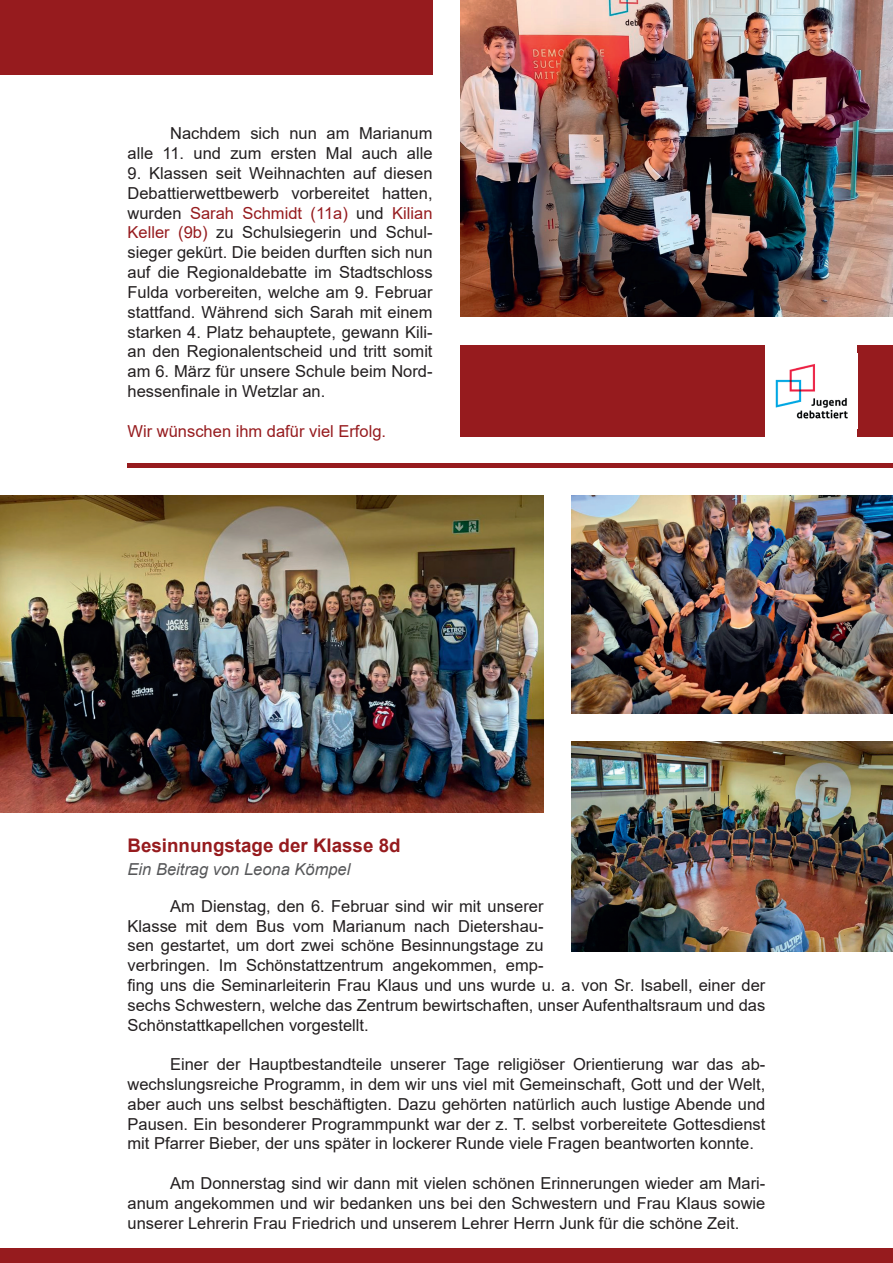
<style>
.page{position:relative;width:893px;height:1263px;background:#fff}
.page>*{position:absolute;margin:0;border:0;box-sizing:border-box;transform-origin:0 0}
.t1{font:700 18.75px "Arial";color:#961b1e}
.t2{font:16.5px/19.8px "Arial";color:#231f20;text-align:justify}
.t3{font:16.5px "Arial";color:#961b1e}
.t4{font:italic 16.5px "Arial";color:#57585a}
.s1{color:#961b1e}
</style>
<div class="page">
<div style="left:461px;top:345px;width:432px;height:91px;background:#961b1e"></div>
<div style="left:0;top:1248px;width:893px;height:15px;background:#961b1e"></div>
<div style="left:765px;top:337px;width:92px;height:104px;background:#fff"></div>
<img style="left:461px;top:0;width:432px;height:317px">
<div style="left:0;top:0;width:433px;height:74px;background:#961b1e"></div>
<img style="left:775px;top:364px;width:73px;height:55px">
<img style="left:0;top:495px;width:543px;height:318px">
<img style="left:571px;top:495px;width:322px;height:219px">
<img style="left:571px;top:741px;width:322px;height:210px">
<div style="left:128px;top:463px;width:765px;height:5px;background:#961b1e"></div>
<p class="t2" style="left:128px;top:124px;width:306px;text-align:right">Nachdem sich nun am Marianum<br>alle 11. und zum ersten Mal auch alle</p>
<p class="t2" style="left:128px;top:163px;width:307px">9. Klassen seit Weihnachten auf diesen Debattierwettbewerb vorbereitet hatten, wurden <span class="s1">Sarah Schmidt (11a)</span> und <span class="s1">Kilian Keller (9b)</span> zu Schulsiegerin und Schul&shy;sieger gekürt. Die beiden durften sich nun auf die Regionaldebatte im Stadtschloss Fulda vorbereiten, welche am 9. Februar stattfand. Während sich Sarah mit einem starken 4. Platz behauptete, gewann Kili&shy;an den Regionalentscheid und tritt somit am 6. März für unsere Schule beim Nord&shy;hessenfinale in Wetzlar an.</p>
<p class="t3" style="left:128px;top:419px;width:260px">Wir wünschen ihm dafür viel Erfolg.</p>
<p class="t1" style="left:128px;top:832px;width:274px">Besinnungstage der Klasse 8d</p>
<p class="t4" style="left:128px;top:858px;width:224px">Ein Beitrag von Leona Kömpel</p>
<p class="t2" style="left:128px;top:896px;width:639px;text-align:left;text-indent:43px">Am Dienstag, den 6. Februar sind wir mit unserer<br>Klasse mit dem Bus vom Marianum nach Dietershau-<br>sen gestartet, um dort zwei schöne Besinnungstage zu<br>verbringen. Im Schönstattzentrum angekommen, emp-<br>fing uns die Seminarleiterin Frau Klaus und uns wurde u. a. von Sr. Isabell, einer der sechs Schwestern, welche das Zentrum bewirtschaften, unser Aufenthaltsraum und das Schönstattkapellchen vorgestellt.</p>
<p class="t2" style="left:128px;top:1054px;width:639px;text-indent:43px">Einer der Hauptbestandteile unserer Tage religiöser Orientierung war das ab&shy;wechslungsreiche Programm, in dem wir uns viel mit Gemeinschaft, Gott und der Welt, aber auch uns selbst beschäftigten. Dazu gehörten natürlich auch lustige Abende und Pausen. Ein besonderer Programmpunkt war der z. T. selbst vorbereitete Gottesdienst mit Pfarrer Bieber, der uns später in lockerer Runde viele Fragen beantworten konnte.</p>
<p class="t2" style="left:128px;top:1173px;width:639px;text-indent:43px">Am Donnerstag sind wir dann mit vielen schönen Erinnerungen wieder am Mari&shy;anum angekommen und wir bedanken uns bei den Schwestern und Frau Klaus sowie unserer Lehrerin Frau Friedrich und unserem Lehrer Herrn Junk für die schöne Zeit.</p>
</div>
